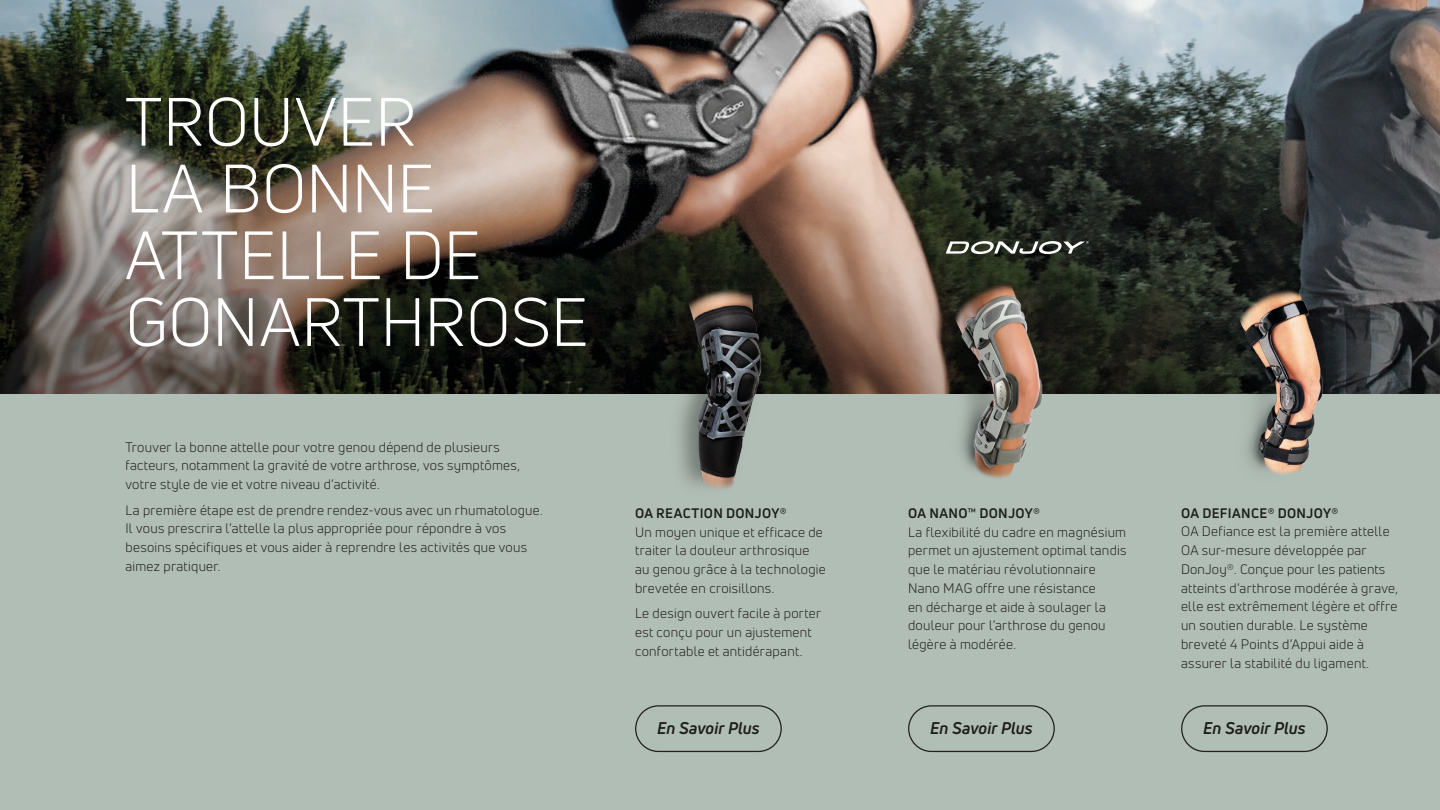
<style>
.page{position:relative;width:1440px;height:810px;background:#b1beb5}
.page>*{position:absolute;margin:0;border:0;box-sizing:border-box;transform-origin:0 0}
.t1{font:66.75px/66.8px "Uni Neue";letter-spacing:.005em;color:#fff}
.t2{font:italic 700 16.65px "Uni Neue";letter-spacing:.005em;color:#1d1d1b}
.t3{font:13.5px/18.8px "Uni Neue";letter-spacing:.02em;color:#1d1d1b}
.s1{font-weight:700}
</style>
<div class="page">
<img style="left:0;top:0;width:1440px;height:394px">
<div style="left:635px;top:705px;width:147px;height:47px;border:1px solid #241f21;border-radius:23px"></div>
<svg style="left:946px;top:241px;width:143px;height:13px;background:#71756e"></svg>
<img style="left:909px;top:269px;width:157px;height:210px">
<img style="left:1190px;top:276px;width:167px;height:199px">
<div style="left:908px;top:705px;width:147px;height:47px;border:1px solid #241f21;border-radius:23px"></div>
<div style="left:1181px;top:705px;width:147px;height:47px;border:1px solid #241f21;border-radius:23px"></div>
<img style="left:667px;top:240px;width:106px;height:249px">
<p class="t1" style="left:125px;top:88px;width:465px">TROUVER<br>LA BONNE<br>ATTELLE DE<br>GONARTHROSE</p>
<p class="t3" style="left:125px;top:437px;width:396px">Trouver la bonne attelle pour votre genou dépend de plusieurs facteurs, notamment la gravité de votre arthrose, vos symptômes, votre style de vie et votre niveau d’activité.</p>
<p class="t3" style="left:125px;top:500px;width:419px">La première étape est de prendre rendez-vous avec un rhumatologue.<br>Il vous prescrira l’attelle la plus appropriée pour répondre à vos besoins spécifiques et vous aider à reprendre les activités que vous aimez pratiquer.</p>
<p class="t3" style="left:1181px;top:504px;width:219px"><span class="s1">OA DEFIANCE® DONJOY®<br></span>OA Defiance est la première attelle<br>OA sur-mesure développée par<br>DonJoy®. Conçue pour les patients atteints d’arthrose modérée à grave, elle est extrêmement légère et offre un soutien durable. Le système breveté 4 Points d’Appui aide à assurer la stabilité du ligament.</p>
<p class="t3" style="left:635px;top:504px;width:192px"><span class="s1">OA REACTION DONJOY®<br></span>Un moyen unique et efficace de traiter la douleur arthrosique au genou grâce à la technologie brevetée en croisillons.</p>
<p class="t3" style="left:635px;top:604px;width:188px">Le design ouvert facile à porter est conçu pour un ajustement confortable et antidérapant.</p>
<p class="t3" style="left:908px;top:504px;width:220px"><span class="s1">OA NANO™ DONJOY®<br></span>La flexibilité du cadre en magnésium permet un ajustement optimal tandis que le matériau révolutionnaire<br>Nano MAG offre une résistance<br>en décharge et aide à soulager la douleur pour l’arthrose du genou légère à modérée.</p>
<p class="t2" style="left:657px;top:718px;width:104px">En Savoir Plus</p>
<p class="t2" style="left:930px;top:718px;width:104px">En Savoir Plus</p>
<p class="t2" style="left:1203px;top:718px;width:104px">En Savoir Plus</p>
</div>
